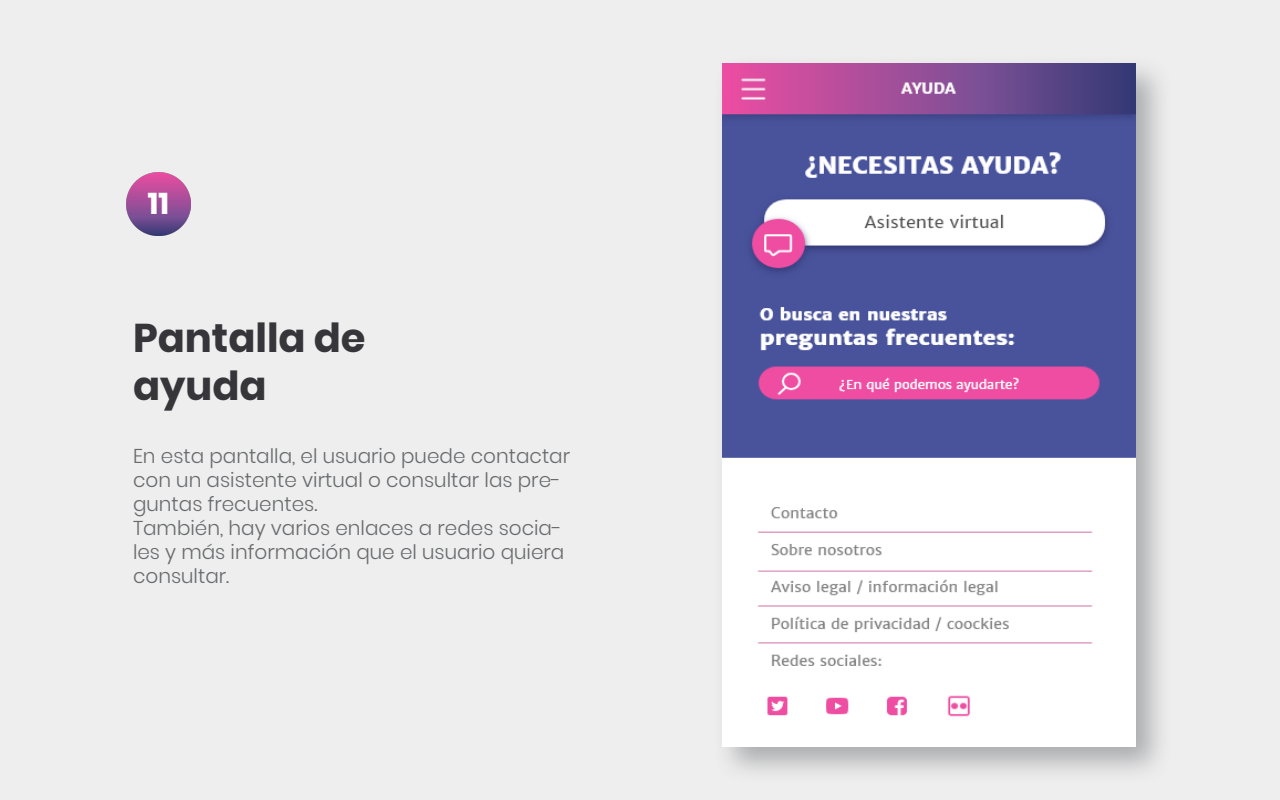
<style>
.page{position:relative;width:1280px;height:800px;background:#eeeeef}
.page>*{position:absolute;margin:0;border:0;box-sizing:border-box;transform-origin:0 0}
.t1{font:700 40px "Poppins";color:#363539}
.t2{font:700 30px "Poppins";color:#fff}
.t3{font:300 20px/24px "Poppins";color:#686a6b}
</style>
<div class="page">
<img style="left:127px;top:172px;width:63px;height:64px">
<div style="left:712px;top:54px;width:462px;height:730px;background:#686a6b;opacity:.5"></div>
<img style="left:722px;top:64px;width:414px;height:683px">
<p class="t2" style="left:148px;top:186px;width:23px">11</p>
<p class="t1" style="left:133px;top:315px;width:234px">Pantalla de</p>
<p class="t1" style="left:133px;top:363px;width:135px">ayuda</p>
<p class="t3" style="left:133px;top:444px;width:439px">En esta pantalla, el usuario puede contactar con un asistente virtual o consultar las pre&shy;guntas frecuentes.</p>
<p class="t3" style="left:133px;top:516px;width:433px;text-align:justify">También, hay varios enlaces a redes socia&shy;les y más información que el usuario quiera consultar.</p>
</div>
